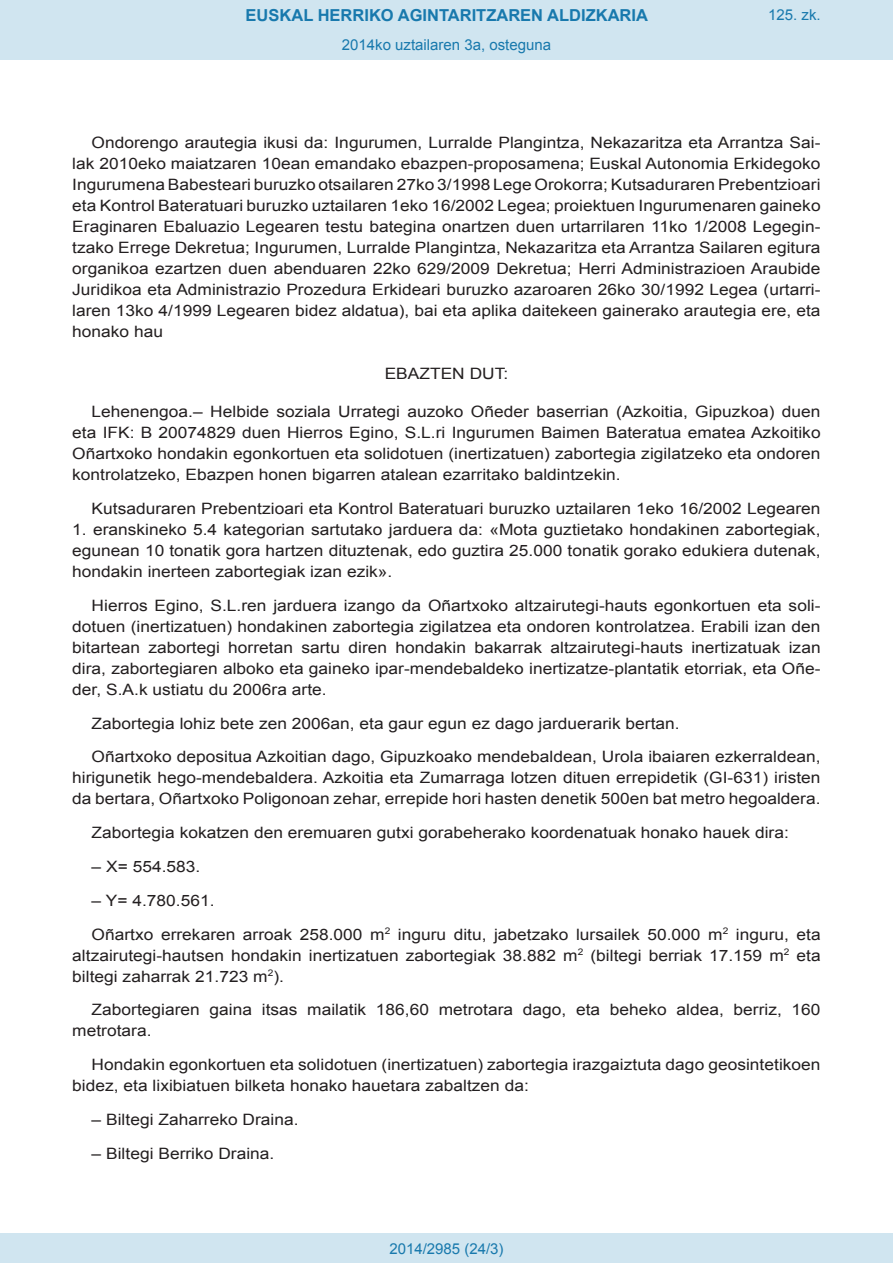
<style>
.page{position:relative;width:893px;height:1263px;background:#fff}
.page>*{position:absolute;margin:0;border:0;box-sizing:border-box;transform-origin:0 0}
.t1{font:700 16.5px "Arial";color:#1879ad}
.BOPVDetalle{font:15.6px/21px "Arial";color:#231f20;text-align:justify;scale:1.11 1}
.BOPVClave{font:15.6px "Arial";color:#231f20;scale:1.11 1}
.Paginacion_Centro{font:15px "Arial";color:#1879ad}
</style>
<div class="page">
<div style="left:0;top:0;width:893px;height:60px;background:#d0e5f0"></div>
<div style="left:0;top:1233px;width:893px;height:30px;background:#d0e5f0"></div>
<p class="t1" style="left:246px;top:4px;width:404px">EUSKAL HERRIKO AGINTARITZAREN ALDIZKARIA</p>
<p class="Paginacion_Centro" style="left:342px;top:35px;width:211px">2014ko uztailaren 3a, osteguna</p>
<p class="Paginacion_Centro" style="left:768px;top:5px;width:54px">125. zk.</p>
<p class="BOPVDetalle" style="left:72px;top:132px;width:676px;text-indent:19px">Ondorengo arautegia ikusi da: Ingurumen, Lurralde Plangintza, Nekazaritza eta Arrantza Sai&shy;lak 2010eko maiatzaren 10ean emandako ebazpen-proposamena; Euskal Autonomia Erkidegoko Ingurumena Babesteari buruzko otsailaren 27ko 3/1998 Lege Orokorra; Kutsaduraren Prebentzioari eta Kontrol Bateratuari buruzko uztailaren 1eko 16/2002 Legea; proiektuen Ingurumenaren gaineko Eraginaren Ebaluazio Legearen testu bategina onartzen duen urtarrilaren 11ko 1/2008 Legegin&shy;tzako Errege Dekretua; Ingurumen, Lurralde Plangintza, Nekazaritza eta Arrantza Sailaren egitura organikoa ezartzen duen abenduaren 22ko 629/2009 Dekretua; Herri Administrazioen Araubide Juridikoa eta Administrazio Prozedura Erkideari buruzko azaroaren 26ko 30/1992 Legea (urtarri&shy;laren 13ko 4/1999 Legearen bidez aldatua), bai eta aplika daitekeen gainerako arautegia ere, eta honako hau</p>
<p class="BOPVClave" style="left:385px;top:364px;width:113px">EBAZTEN DUT:</p>
<p class="BOPVDetalle" style="left:72px;top:402px;width:676px;text-indent:19px">Lehenengoa.– Helbide soziala Urrategi auzoko Oñeder baserrian (Azkoitia, Gipuzkoa) duen eta IFK: B 20074829 duen Hierros Egino, S.L.ri Ingurumen Baimen Bateratua ematea Azkoitiko Oñartxoko hondakin egonkortuen eta solidotuen (inertizatuen) zabortegia zigilatzeko eta ondoren kontrolatzeko, Ebazpen honen bigarren atalean ezarritako baldintzekin.</p>
<p class="BOPVDetalle" style="left:92px;top:498px;width:658px">Kutsaduraren Prebentzioari eta Kontrol Bateratuari buruzko uztailaren 1eko 16/2002 Legearen</p>
<p class="BOPVDetalle" style="left:72px;top:519px;width:676px">1. eranskineko 5.4 kategorian sartutako jarduera da: «Mota guztietako hondakinen zabortegiak, egunean 10 tonatik gora hartzen dituztenak, edo guztira 25.000 tonatik gorako edukiera dutenak, hondakin inerteen zabortegiak izan ezik».</p>
<p class="BOPVDetalle" style="left:72px;top:595px;width:676px;text-indent:19px">Hierros Egino, S.L.ren jarduera izango da Oñartxoko altzairutegi-hauts egonkortuen eta soli&shy;dotuen (inertizatuen) hondakinen zabortegia zigilatzea eta ondoren kontrolatzea. Erabili izan den bitartean zabortegi horretan sartu diren hondakin bakarrak altzairutegi-hauts inertizatuak izan dira, zabortegiaren alboko eta gaineko ipar-mendebaldeko inertizatze-plantatik etorriak, eta Oñe&shy;der, S.A.k ustiatu du 2006ra arte.</p>
<p class="BOPVDetalle" style="left:92px;top:713px;width:531px">Zabortegia lohiz bete zen 2006an, eta gaur egun ez dago jarduerarik bertan.</p>
<p class="BOPVDetalle" style="left:72px;top:747px;width:676px;text-indent:19px">Oñartxoko depositua Azkoitian dago, Gipuzkoako mendebaldean, Urola ibaiaren ezkerraldean, hirigunetik hego-mendebaldera. Azkoitia eta Zumarraga lotzen dituen errepidetik (GI-631) iristen da bertara, Oñartxoko Poligonoan zehar, errepide hori hasten denetik 500en bat metro hegoaldera.</p>
<p class="BOPVDetalle" style="left:92px;top:822px;width:630px">Zabortegia kokatzen den eremuaren gutxi gorabeherako koordenatuak honako hauek dira:</p>
<p class="BOPVDetalle" style="left:92px;top:856px;width:100px">– X= 554.583.</p>
<p class="BOPVDetalle" style="left:92px;top:890px;width:112px">– Y= 4.780.561.</p>
<p class="BOPVDetalle" style="left:72px;top:924px;width:676px;text-indent:19px">Oñartxo errekaren arroak 258.000 m<sup>2</sup> inguru ditu, jabetzako lursailek 50.000 m<sup>2</sup> inguru, eta altzairutegi-hautsen hondakin inertizatuen zabortegiak 38.882 m<sup>2</sup> (biltegi berriak 17.159 m<sup>2</sup> eta biltegi zaharrak 21.723 m<sup>2</sup>).</p>
<p class="BOPVDetalle" style="left:72px;top:999px;width:676px;text-indent:19px">Zabortegiaren gaina itsas mailatik 186,60 metrotara dago, eta beheko aldea, berriz, 160 metrotara.</p>
<p class="BOPVDetalle" style="left:72px;top:1054px;width:676px;text-indent:19px">Hondakin egonkortuen eta solidotuen (inertizatuen) zabortegia irazgaiztuta dago geosintetikoen bidez, eta lixibiatuen bilketa honako hauetara zabaltzen da:</p>
<p class="BOPVDetalle" style="left:92px;top:1109px;width:188px">– Biltegi Zaharreko Draina.</p>
<p class="BOPVDetalle" style="left:92px;top:1143px;width:166px">– Biltegi Berriko Draina.</p>
<p class="Paginacion_Centro" style="left:389px;top:1238px;width:116px">2014/2985 (24/3)</p>
</div>
